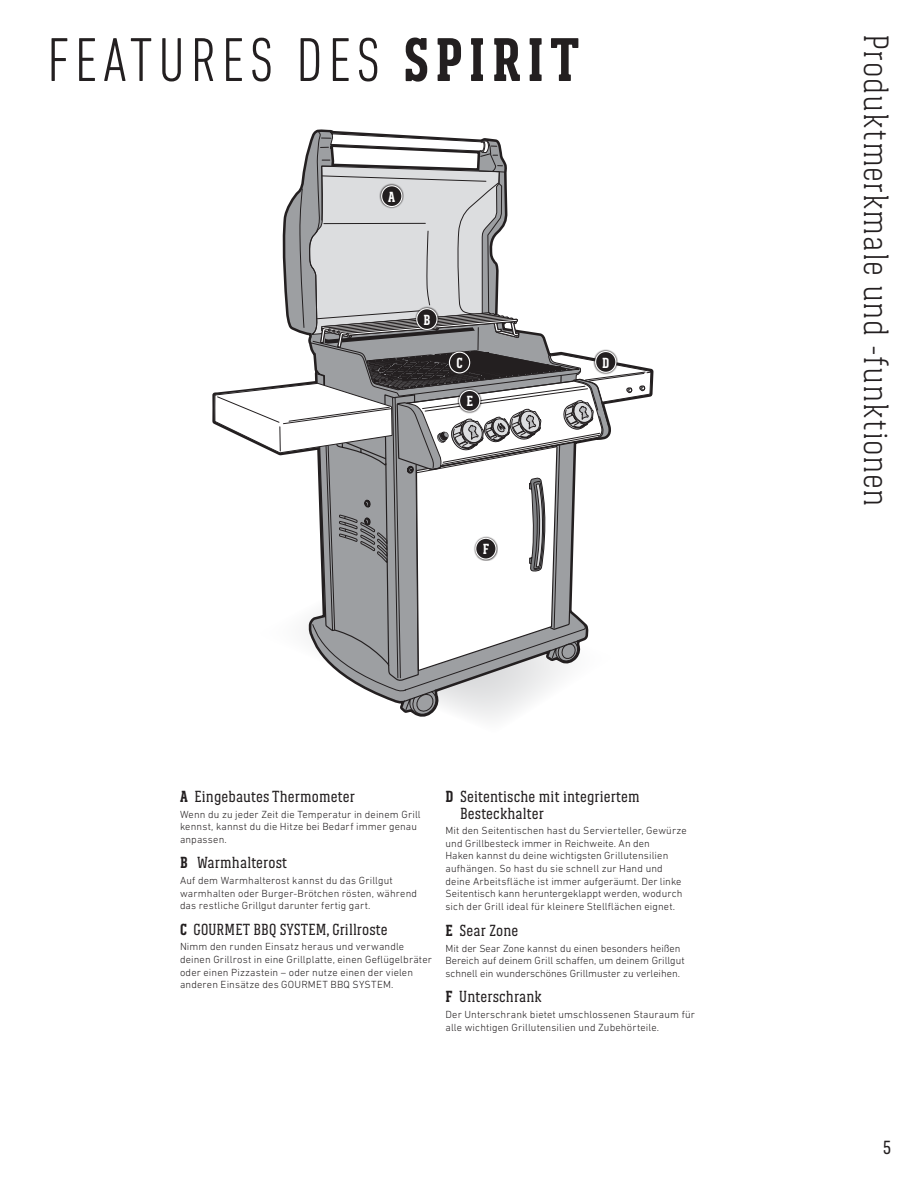
<style>
.page{position:relative;width:918px;height:1188px;background:#fff}
.page>*{position:absolute;margin:0;border:0;box-sizing:border-box;transform-origin:0 0}
.t1{font:300 condensed 63px "DIN Next LT Pro";letter-spacing:.09em;color:#231f20}
.t2{font:300 36px "Weber Serif";letter-spacing:.02em;color:#231f20}
.t3{font:19.5px "Weber Serif";color:#231f20}
.t4{font:16.5px/16.5px "Weber Serif";letter-spacing:.01em;color:#231f20}
.t5{font:700 15px "Weber Serif";color:#fff}
.t6{font:300 10.5px/12.6px "DIN Next LT Pro";letter-spacing:.015em;color:#231f20}
.s1{font-family:"Weber Serif";font-weight:700;font-stretch:normal}
.s2{font-weight:700}
</style>
<div class="page">
<svg style="left:214px;top:131px;width:438px;height:585px"></svg>
<div style="left:379px;top:183px;width:25px;height:26px;background:#231f20;opacity:.75"></div>
<div style="left:382px;top:186px;width:20px;height:21px;background:#231f20;border-radius:50%"></div>
<div style="left:381px;top:185px;width:21px;height:22px;border:1px solid #fff;border-radius:50%"></div>
<div style="left:415px;top:306px;width:24px;height:26px;background:#231f20;opacity:.75"></div>
<div style="left:417px;top:309px;width:20px;height:20px;background:#231f20;border-radius:50%"></div>
<div style="left:416px;top:308px;width:22px;height:22px;border:1px solid #fff;border-radius:50%"></div>
<div style="left:447px;top:350px;width:25px;height:25px;background:#231f20;opacity:.75"></div>
<div style="left:449px;top:352px;width:21px;height:21px;background:#231f20;border-radius:50%"></div>
<div style="left:449px;top:352px;width:21px;height:21px;border:1px solid #fff;border-radius:50%"></div>
<div style="left:474px;top:536px;width:24px;height:25px;background:#231f20;opacity:.75"></div>
<div style="left:476px;top:538px;width:20px;height:21px;background:#231f20;border-radius:50%"></div>
<div style="left:475px;top:538px;width:22px;height:22px;border:1px solid #fff;border-radius:50%"></div>
<div style="left:593px;top:349px;width:25px;height:25px;background:#231f20;opacity:.75"></div>
<div style="left:596px;top:352px;width:20px;height:20px;background:#231f20;border-radius:50%"></div>
<div style="left:595px;top:351px;width:21px;height:22px;border:1px solid #fff;border-radius:50%"></div>
<div style="left:457px;top:388px;width:25px;height:25px;background:#231f20;opacity:.75"></div>
<div style="left:460px;top:390px;width:20px;height:21px;background:#231f20;border-radius:50%"></div>
<div style="left:459px;top:390px;width:21px;height:22px;border:1px solid #fff;border-radius:50%"></div>
<h1 class="t1" style="left:47px;top:24px;width:534px">FEATURES DES <span class="s1">SPIRIT</span></h1>
<h3 class="t5" style="left:388px;top:188px;width:9px">A</h3>
<h3 class="t5" style="left:423px;top:311px;width:8px">B</h3>
<h3 class="t5" style="left:456px;top:355px;width:8px">C</h3>
<h3 class="t5" style="left:466px;top:393px;width:8px">E</h3>
<h3 class="t5" style="left:483px;top:541px;width:8px">F</h3>
<h3 class="t5" style="left:602px;top:354px;width:9px">D</h3>
<h3 class="t4" style="left:180px;top:788px;width:176px"><span class="s2">A</span> Eingebautes Thermometer</h3>
<p class="t6" style="left:180px;top:808px;width:242px">Wenn du zu jeder Zeit die Temperatur in deinem Grill kennst, kannst du die Hitze bei Bedarf immer genau anpassen.</p>
<h3 class="t4" style="left:180px;top:855px;width:109px"><span class="s2">B</span> Warmhalterost</h3>
<p class="t6" style="left:180px;top:874px;width:239px">Auf dem Warmhalterost kannst du das Grillgut warmhalten oder Burger-Brötchen rösten, während das restliche Grillgut darunter fertig gart.</p>
<h3 class="t4" style="left:180px;top:921px;width:209px"><span class="s2">C</span> GOURMET BBQ SYSTEM, Grillroste</h3>
<p class="t6" style="left:180px;top:940px;width:253px">Nimm den runden Einsatz heraus und verwandle deinen Grillrost in eine Grillplatte, einen Geflügelbräter oder einen Pizzastein – oder nutze einen der vielen anderen Einsätze des GOURMET BBQ SYSTEM.</p>
<h3 class="t4" style="left:460px;top:788px;width:181px;text-indent:-15px"><span class="s2">D</span> Seitentische mit integriertem<br>Besteckhalter</h3>
<p class="t6" style="left:446px;top:824px;width:243px">Mit den Seitentischen hast du Servierteller, Gewürze und Grillbesteck immer in Reichweite. An den<br>Haken kannst du deine wichtigsten Grillutensilien aufhängen. So hast du sie schnell zur Hand und deine Arbeitsfläche ist immer aufgeräumt. Der linke Seitentisch kann heruntergeklappt werden, wodurch sich der Grill ideal für kleinere Stellflächen eignet.</p>
<h3 class="t4" style="left:446px;top:922px;width:74px"><span class="s2">E</span> Sear Zone</h3>
<p class="t6" style="left:446px;top:942px;width:241px">Mit der Sear Zone kannst du einen besonders heißen<br>Bereich auf deinem Grill schaffen, um deinem Grillgut schnell ein wunderschönes Grillmuster zu verleihen.</p>
<h3 class="t4" style="left:446px;top:989px;width:98px"><span class="s2">F</span> Unterschrank</h3>
<p class="t6" style="left:446px;top:1008px;width:251px">Der Unterschrank bietet umschlossenen Stauraum für alle wichtigen Grillutensilien und Zubehörteile.</p>
<h2 class="t2" style="left:896px;top:34px;width:474px;rotate:90deg">Produktmerkmale und -funktionen</h2>
<h3 class="t3" style="left:883px;top:1137px;width:9px">5</h3>
</div>
